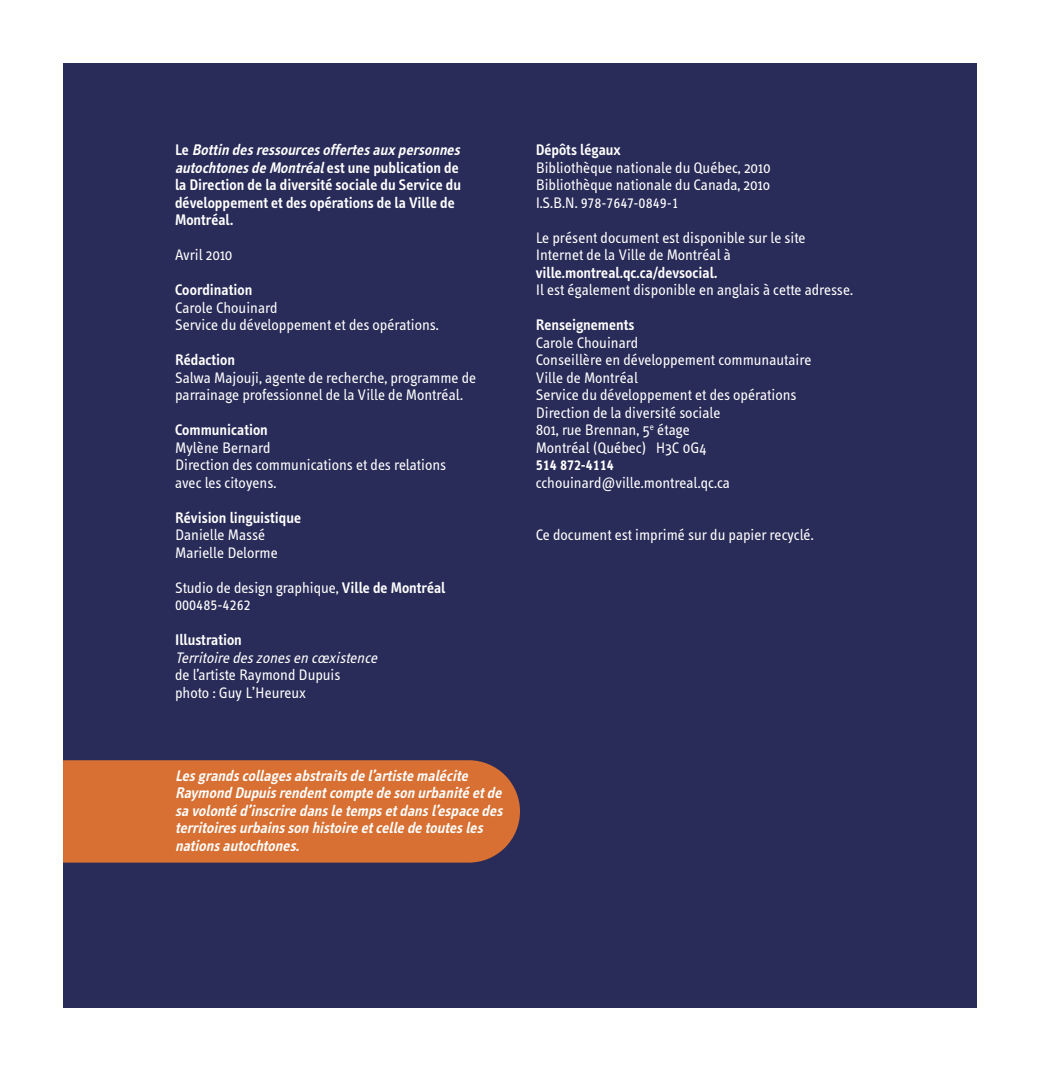
<style>
.page{position:relative;width:1040px;height:1071px;background:#fff}
.page>*{position:absolute;margin:0;border:0;box-sizing:border-box;transform-origin:0 0}
.t1{font:15.75px/17.5px "Info Text";color:#fff}
.t2{font:600 15.75px/17.5px "Info Text";color:#fff}
.t3{font:italic 600 15.75px/17.5px "Info Text";color:#fff}
.t4{font:15.75px "Info Text Normal Caps";color:#fff}
.t5{font:italic 15.75px "Info Text";color:#fff}
.t6{font:15.75px "Info Text Semi Bold Caps";letter-spacing:-.005em;color:#fff}
.s1{font-style:italic}
.s2{font-weight:600}
.s3{font-family:"Info Text"}
</style>
<div class="page">
<div style="left:63px;top:63px;width:913px;height:945px;background:#292b58"></div>
<div style="left:63px;top:760px;width:457px;height:103px;background:#d77032"></div>
<p class="t2" style="left:175px;top:143px;width:289px">L e <span class="s1">Bottin des ressources offertes aux personnes autochtonesdeMontréal</span> est une publication de la Direction de la diversité sociale du Service du développement et des opérations de la Ville de Montréal.</p>
<p class="t1" style="left:175px;top:248px;width:59px">Avril 2010</p>
<p class="t2" style="left:175px;top:283px;width:79px">Coordination</p>
<p class="t1" style="left:175px;top:300px;width:265px">Carole Chouinard<br>Service du développement et des opérations.</p>
<p class="t2" style="left:175px;top:353px;width:62px">Rédaction</p>
<p class="t1" style="left:175px;top:370px;width:302px">Salwa Majouji, agente de recherche, programme de parrainage professionnel de la Ville de Montréal.</p>
<p class="t2" style="left:175px;top:423px;width:94px">Communication</p>
<p class="t1" style="left:175px;top:440px;width:273px">Mylène Bernard<br>Direction des communications et des relations avec les citoyens.</p>
<p class="t2" style="left:175px;top:510px;width:128px">Révision linguistique</p>
<p class="t1" style="left:175px;top:528px;width:104px">Danielle Massé<br>Marielle Delorme</p>
<p class="t1" style="left:175px;top:580px;width:272px">Studio de design graphique, <span class="s2">Ville de Montréal</span></p>
<p class="t4" style="left:175px;top:596px;width:77px">000485-4262</p>
<p class="t2" style="left:175px;top:633px;width:68px">Illustration</p>
<p class="t5" style="left:175px;top:652px;width:206px">Territoire des zones en cœxistence</p>
<p class="t1" style="left:175px;top:668px;width:167px">de l’artiste Raymond Dupuis photo : Guy L’Heureux</p>
<p class="t3" style="left:175px;top:768px;width:332px">Les grands collages abstraits de l’artiste malécite Raymond Dupuis rendent compte de son urbanité et de sa volonté d’inscrire dans le temps et dans l’espace des territoires urbains son histoire et celle de toutes les nations autochtones.</p>
<p class="t2" style="left:536px;top:143px;width:86px">Dépôts légaux</p>
<p class="t1" style="left:536px;top:160px;width:236px">Bibliothèque nationale du Québec, 2010<br>Bibliothèque nationale du Canada, 201o</p>
<p class="t4" style="left:536px;top:193px;width:145px"><span class="s3">I.S.B.N.</span> 978-7647-0849-1</p>
<p class="t1" style="left:536px;top:230px;width:271px">Le présent document est disponible sur le site<br>Internet de la Ville de Montréal à</p>
<p class="t2" style="left:536px;top:265px;width:183px">ville.montreal.qc.ca/devsocial.</p>
<p class="t1" style="left:536px;top:283px;width:319px">Il est également disponible en anglais à cette adresse.</p>
<p class="t2" style="left:536px;top:318px;width:100px">Renseignements</p>
<p class="t1" style="left:535px;top:335px;width:277px">Carole Chouinard<br>Conseillère en développement communautaire<br>Ville de Montréal<br>Service du développement et des opérations<br>Direction de la diversité sociale<br>801, rue Brennan, 5<sup>e</sup> étage<br>Montréal (Québec) H3C 0G4</p>
<p class="t6" style="left:535px;top:456px;width:80px">514 872-4114</p>
<p class="t1" style="left:535px;top:475px;width:196px">cchouinard@ville.montreal.qc.ca</p>
<p class="t1" style="left:535px;top:528px;width:279px">Ce document est imprimé sur du papier recyclé.</p>
</div>
